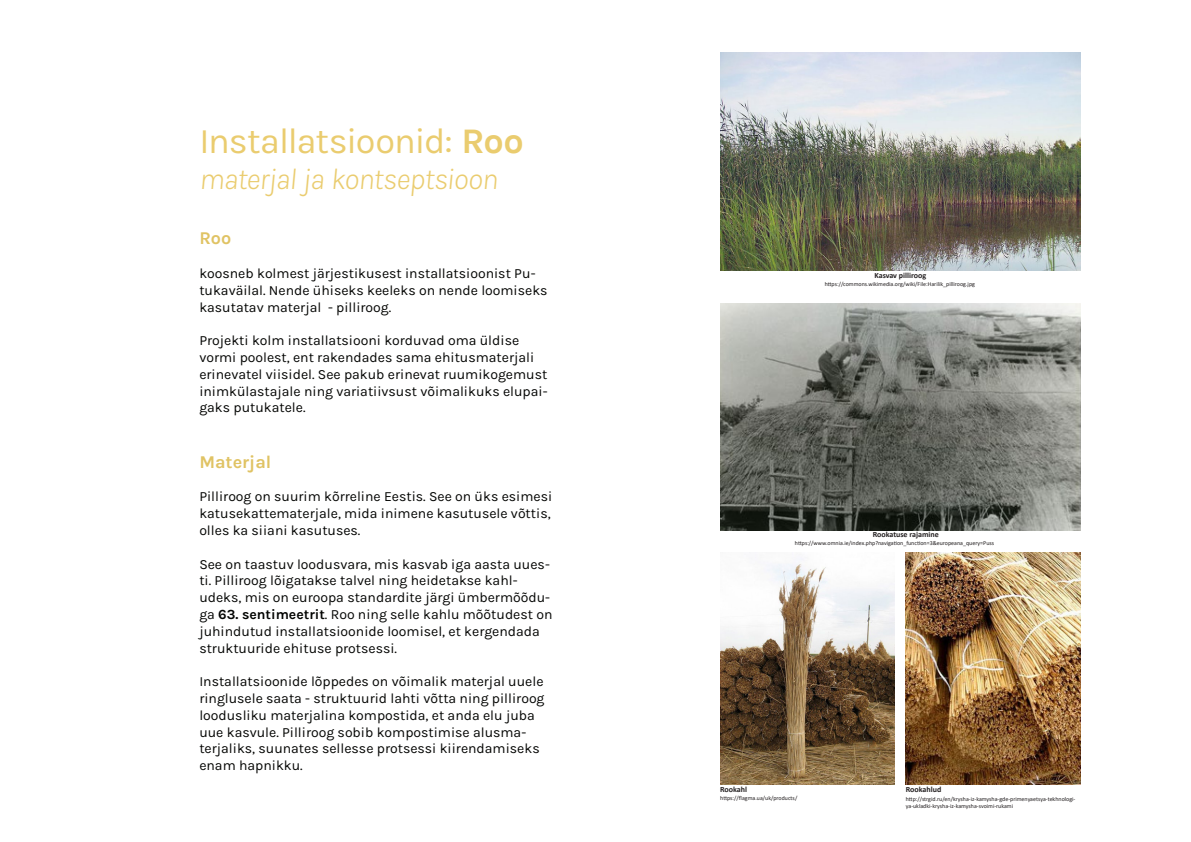
<style>
.page{position:relative;width:1191px;height:842px;background:#fff}
.page>*{position:absolute;margin:0;border:0;box-sizing:border-box;transform-origin:0 0}
.t1{font:36px "Karla";letter-spacing:-.03em;color:#eacc6f}
.t2{font:italic 300 30px "Karla";letter-spacing:-.025em;color:#eacc6f}
.t3{font:700 18px "Karla";color:#e0c364}
.t4{font:14px/16.8px "Karla";color:#040503}
.t5{font:700 8px "Calibri";color:#231f20}
.t6{font:6px/7.2px "Calibri";color:#231f20}
.s1{font-weight:700}
</style>
<div class="page">
<img style="left:720px;top:53px;width:360px;height:218px">
<img style="left:720px;top:304px;width:360px;height:226px">
<img style="left:720px;top:559px;width:175px;height:226px">
<img style="left:905px;top:552px;width:175px;height:233px">
<h1 class="t1" style="left:199px;top:118px;width:326px">Installatsioonid: <span class="s1">Roo</span></h1>
<h2 class="t2" style="left:199px;top:160px;width:300px">materjal ja kontseptsioon</h2>
<p class="t3" style="left:199px;top:227px;width:33px">Roo</p>
<p class="t4" style="left:199px;top:265px;width:350px">koosneb kolmest järjestikusest installatsioonist Pu&shy;tukaväilal. Nende ühiseks keeleks on nende loomiseks kasutatav materjal - pilliroog.</p>
<p class="t4" style="left:199px;top:332px;width:350px">Projekti kolm installatsiooni korduvad oma üldise vormi poolest, ent rakendades sama ehitusmaterjali erinevatel viisidel. See pakub erinevat ruumikogemust inimkülastajale ning variatiivsust võimalikuks elupai&shy;gaks putukatele.</p>
<p class="t3" style="left:199px;top:450px;width:73px">Materjal</p>
<p class="t4" style="left:199px;top:488px;width:354px;text-align:justify">Pilliroog on suurim kõrreline Eestis. See on üks esimesi katusekattematerjale, mida inimene kasutusele võttis, olles ka siiani kasutuses.</p>
<p class="t4" style="left:199px;top:555px;width:355px">See on taastuv loodusvara, mis kasvab iga aasta uues&shy;ti. Pilliroog lõigatakse talvel ning heidetakse kahl&shy;udeks, mis on euroopa standardite järgi ümbermõõdu&shy;ga <span class="s1">63. sentimeetrit</span>. Roo ning selle kahlu mõõtudest on juhindutud installatsioonide loomisel, et kergendada struktuuride ehituse protsessi.</p>
<p class="t4" style="left:199px;top:673px;width:347px">Installatsioonide lõppedes on võimalik materjal uuele ringlusele saata - struktuurid lahti võtta ning pilliroog loodusliku materjalina kompostida, et anda elu juba uue kasvule. Pilliroog sobib kompostimise alusma&shy;terjaliks, suunates sellesse protsessi kiirendamiseks enam hapnikku.</p>
<p class="t5" style="left:874px;top:270px;width:53px">Kasvav pilliroog</p>
<p class="t6" style="left:824px;top:280px;width:152px">https://commons.wikimedia.org/wiki/File:Harilik_pilliroog.jpg</p>
<p class="t5" style="left:872px;top:529px;width:68px">Rookatuse rajamine</p>
<p class="t6" style="left:795px;top:540px;width:201px">https://www.omnia.ie/index.php?navigation_function=3&amp;europeana_query=Puss</p>
<p class="t5" style="left:720px;top:784px;width:28px">Rookahl</p>
<p class="t5" style="left:905px;top:784px;width:37px">Rookahlud</p>
<p class="t6" style="left:720px;top:794px;width:79px">https://flagma.ua/uk/products/</p>
<p class="t6" style="left:905px;top:795px;width:171px">http://strgid.ru/en/krysha-iz-kamysha-gde-primenyaetsya-tekhnologi&shy;ya-ukladki-krysha-iz-kamysha-svoimi-rukami</p>
</div>
